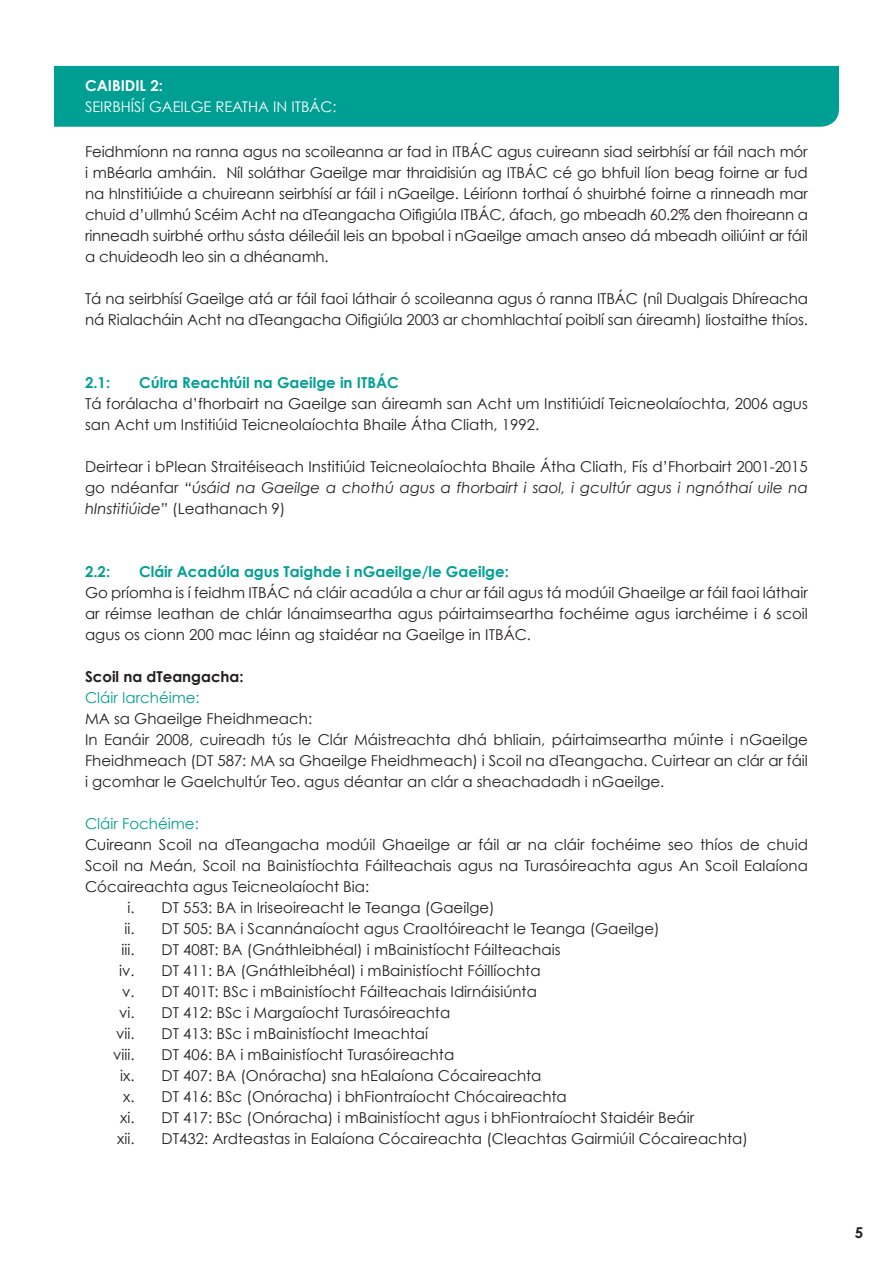
<style>
.page{position:relative;width:893px;height:1263px;background:#fff}
.page>*{position:absolute;margin:0;border:0;box-sizing:border-box;transform-origin:0 0}
.t1{font:15px/21px "Century Gothic";color:#231f20;text-align:justify}
.t2{font:700 15px "Century Gothic";color:#009f94}
.t3{font:15px "Century Gothic";color:#009f94}
.t4{font:700 15px "Century Gothic";color:#231f20}
.t5{font:700 15px "Century Gothic";color:#fff}
.t6{font:14.7px "Century Gothic";color:#fff}
.s1{font-style:italic}
</style>
<div class="page">
<div style="left:54px;top:66px;width:785px;height:61px;background:#009f94"></div>
<p class="t5" style="left:85px;top:76px;width:79px">CAIBIDIL 2:</p>
<p class="t6" style="left:85px;top:98px;width:253px">SEIRBHÍSÍ GAEILGE REATHA IN ITBÁC:</p>
<p class="t1" style="left:85px;top:140px;width:724px">Feidhmíonn na ranna agus na scoileanna ar fad in ITBÁC agus cuireann siad seirbhísí ar fáil nach mór i mBéarla amháin. Níl soláthar Gaeilge mar thraidisiún ag ITBÁC cé go bhfuil líon beag foirne ar fud na hInstitiúide a chuireann seirbhísí ar fáil i nGaeilge. Léiríonn torthaí ó shuirbhé foirne a rinneadh mar chuid d’ullmhú Scéim Acht na dTeangacha Oifigiúla ITBÁC, áfach, go mbeadh 60.2% den fhoireann a rinneadh suirbhé orthu sásta déileáil leis an bpobal i nGaeilge amach anseo dá mbeadh oiliúint ar fáil a chuideodh leo sin a dhéanamh.</p>
<p class="t1" style="left:85px;top:287px;width:724px">Tá na seirbhísí Gaeilge atá ar fáil faoi láthair ó scoileanna agus ó ranna ITBÁC (níl Dualgais Dhíreacha ná Rialacháin Acht na dTeangacha Oifigiúla 2003 ar chomhlachtaí poiblí san áireamh) liostaithe thíos.</p>
<p class="t2" style="left:85px;top:373px;width:27px">2.1:</p>
<p class="t2" style="left:139px;top:373px;width:261px">Cúlra Reachtúil na Gaeilge in ITBÁC</p>
<p class="t1" style="left:85px;top:392px;width:724px">Tá forálacha d’fhorbairt na Gaeilge san áireamh san Acht um Institiúidí Teicneolaíochta, 2006 agus san Acht um Institiúid Teicneolaíochta Bhaile Átha Cliath, 1992.</p>
<p class="t1" style="left:85px;top:455px;width:724px">Deirtear i bPlean Straitéiseach Institiúid Teicneolaíochta Bhaile Átha Cliath, Fís d’Fhorbairt 2001-2015 go ndéanfar <span class="s1">“úsáid na Gaeilge a chothú agus a fhorbairt i saol, i gcultúr agus i ngnóthaí uile na hInstitiúide”</span> (Leathanach 9)</p>
<p class="t2" style="left:85px;top:562px;width:27px">2.2:</p>
<p class="t2" style="left:139px;top:562px;width:371px">Cláir Acadúla agus Taighde i nGaeilge/le Gaeilge:</p>
<p class="t1" style="left:85px;top:581px;width:724px">Go príomha is í feidhm ITBÁC ná cláir acadúla a chur ar fáil agus tá modúil Ghaeilge ar fáil faoi láthair ar réimse leathan de chlár lánaimseartha agus páirtaimseartha fochéime agus iarchéime i 6 scoil agus os cionn 200 mac léinn ag staidéar na Gaeilge in ITBÁC.</p>
<p class="t4" style="left:85px;top:667px;width:160px">Scoil na dTeangacha:</p>
<p class="t3" style="left:85px;top:688px;width:116px">Cláir Iarchéime:</p>
<p class="t1" style="left:85px;top:707px;width:724px;text-align:left">MA sa Ghaeilge Fheidhmeach:<br>In Eanáir 2008, cuireadh tús le Clár Máistreachta dhá bhliain, páirtaimseartha múinte i nGaeilge Fheidhmeach (DT 587: MA sa Ghaeilge Fheidhmeach) i Scoil na dTeangacha. Cuirtear an clár ar fáil i gcomhar le Gaelchultúr Teo. agus déantar an clár a sheachadadh i nGaeilge.</p>
<p class="t3" style="left:85px;top:814px;width:115px">Cláir Fochéime:</p>
<p class="t1" style="left:85px;top:833px;width:724px">Cuireann Scoil na dTeangacha modúil Ghaeilge ar fáil ar na cláir fochéime seo thíos de chuid</p>
<p class="t1" style="left:85px;top:854px;width:724px">Scoil na Meán, Scoil na Bainistíochta Fáilteachais agus na Turasóireachta agus An Scoil Ealaíona</p>
<p class="t1" style="left:85px;top:875px;width:286px">Cócaireachta agus Teicneolaíocht Bia:</p>
<p class="t1" style="left:127px;top:896px;width:369px">i. DT 553: BA in Iriseoireacht le Teanga (Gaeilge)</p>
<p class="t1" style="left:124px;top:917px;width:537px">ii. DT 505: BA i Scannánaíocht agus Craoltóireacht le Teanga (Gaeilge)</p>
<p class="t1" style="left:121px;top:938px;width:15px">iii.</p>
<p class="t1" style="left:162px;top:938px;width:400px">DT 408T: BA (Gnáthleibhéal) i mBainistíocht Fáilteachais</p>
<p class="t1" style="left:119px;top:959px;width:423px">iv. DT 411: BA (Gnáthleibhéal) i mBainistíocht Fóillíochta</p>
<p class="t1" style="left:122px;top:980px;width:416px">v. DT 401T: BSc i mBainistíocht Fáilteachais Idirnáisiúnta</p>
<p class="t1" style="left:119px;top:1001px;width:333px">vi. DT 412: BSc i Margaíocht Turasóireachta</p>
<p class="t1" style="left:116px;top:1022px;width:20px">vii.</p>
<p class="t1" style="left:162px;top:1022px;width:268px">DT 413: BSc i mBainistíocht Imeachtaí</p>
<p class="t1" style="left:113px;top:1043px;width:23px">viii.</p>
<p class="t1" style="left:162px;top:1043px;width:294px">DT 406: BA i mBainistíocht Turasóireachta</p>
<p class="t1" style="left:120px;top:1064px;width:423px">ix. DT 407: BA (Onóracha) sna hEalaíona Cócaireachta</p>
<p class="t1" style="left:123px;top:1085px;width:445px">x. DT 416: BSc (Onóracha) i bhFiontraíocht Chócaireachta</p>
<p class="t1" style="left:120px;top:1106px;width:575px">xi. DT 417: BSc (Onóracha) i mBainistíocht agus i bhFiontraíocht Staidéir Beáir</p>
<p class="t1" style="left:117px;top:1127px;width:19px">xii.</p>
<p class="t1" style="left:162px;top:1127px;width:588px">DT432: Ardteastas in Ealaíona Cócaireachta (Cleachtas Gairmiúil Cócaireachta)</p>
<p class="t4" style="left:855px;top:1223px;width:10px">5</p>
</div>
